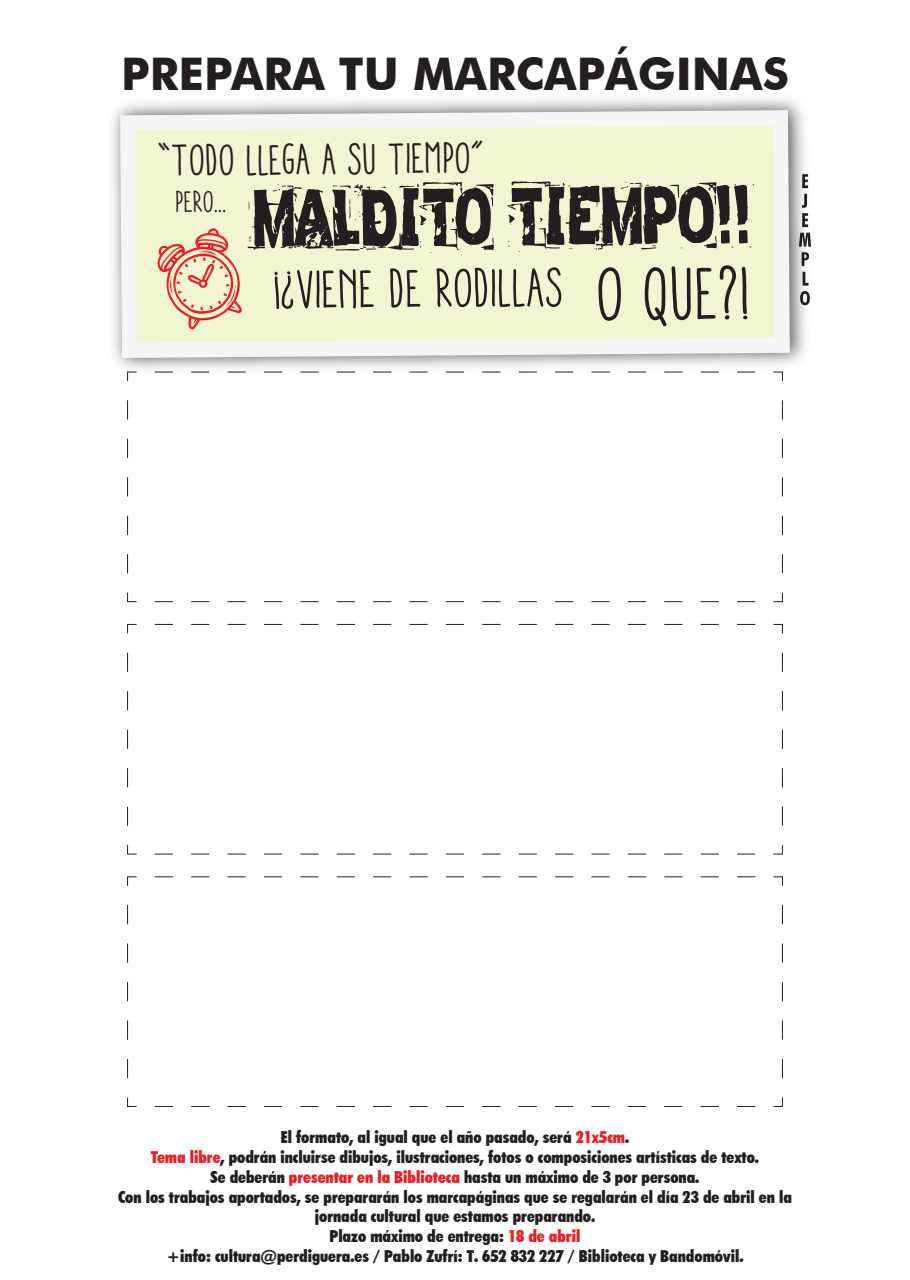
<style>
.page{position:relative;width:910px;height:1280px;background:#fff}
.page>*{position:absolute;margin:0;border:0;box-sizing:border-box;transform-origin:0 0}
.t1{font:75px "Aracne Soft Cond Reg";color:#231f20}
.t2{font:66px "Zero&Zero Is";color:#231f20}
.t3{font:54px "Aracne Soft Cond Reg";color:#231f20}
.t4{font:700 45px "Futura BT";color:#231f20}
.t5{font:43.5px "Aracne Soft Cond Reg";color:#231f20}
.t6{font:900 condensed 16.5px/19.8px "Futura BT";color:#231f20;text-align:center}
.s1{color:#ee1d23}
</style>
<div class="page">
<svg style="left:773px;top:1097px;width:10px;height:10px"></svg>
<svg style="left:154px;top:1106px;width:601px;height:1px"></svg>
<svg style="left:127px;top:1097px;width:10px;height:10px"></svg>
<svg style="left:127px;top:905px;width:1px;height:173px"></svg>
<svg style="left:127px;top:876px;width:10px;height:10px"></svg>
<svg style="left:155px;top:876px;width:601px;height:1px"></svg>
<svg style="left:773px;top:876px;width:10px;height:10px"></svg>
<svg style="left:782px;top:905px;width:1px;height:174px"></svg>
<svg style="left:773px;top:845px;width:10px;height:9px"></svg>
<svg style="left:154px;top:854px;width:601px;height:1px"></svg>
<svg style="left:127px;top:845px;width:10px;height:9px"></svg>
<svg style="left:127px;top:652px;width:1px;height:174px"></svg>
<svg style="left:127px;top:624px;width:10px;height:10px"></svg>
<svg style="left:155px;top:624px;width:601px;height:1px"></svg>
<svg style="left:773px;top:624px;width:10px;height:10px"></svg>
<svg style="left:782px;top:653px;width:1px;height:173px"></svg>
<svg style="left:773px;top:592px;width:10px;height:10px"></svg>
<svg style="left:154px;top:601px;width:601px;height:1px"></svg>
<svg style="left:127px;top:592px;width:10px;height:10px"></svg>
<svg style="left:127px;top:400px;width:1px;height:173px"></svg>
<svg style="left:782px;top:400px;width:1px;height:174px"></svg>
<img style="left:112px;top:98px;width:700px;height:283px">
<svg style="left:120px;top:110px;width:670px;height:248px;fill:#f2f5d1"></svg>
<svg style="left:156px;top:228px;width:89px;height:102px;background:#f1c7ac"></svg>
<h3 class="t4" style="left:121px;top:46px;width:669px">PREPARA TU MARCAPÁGINAS</h3>
<h3 class="t5" style="left:159px;top:134px;width:328px">“TODO LLEGA A SU TIEMPO”</h3>
<h2 class="t2" style="left:176px;top:180px;width:576px"><sup>PERO...</sup>¡¡MALDITO TIEMPO!!</h2>
<h1 class="t1" style="left:599px;top:250px;width:157px">O QUE?!</h1>
<h3 class="t3" style="left:275px;top:257px;width:292px">¡¿VIENE DE RODILLAS</h3>
<p class="t6" style="left:118px;top:1127px;width:675px">El formato, al igual que el año pasado, será <span class="s1">21x5cm</span>.<br><span class="s1">Tema libre</span>, podrán incluirse dibujos, ilustraciones, fotos o composiciones artísticas de texto.<br>Se deberán <span class="s1">presentar en la Biblioteca</span> hasta un máximo de 3 por persona.<br>Con los trabajos aportados, se prepararán los marcapáginas que se regalarán el día 23 de abril en la jornada cultural que estamos preparando.<br>Plazo máximo de entrega: <span class="s1">18 de abril<br></span>+info: cultura@perdiguera.es / Pablo Zufrí: T. 652 832 227 / Biblioteca y Bandomóvil.</p>
</div>
